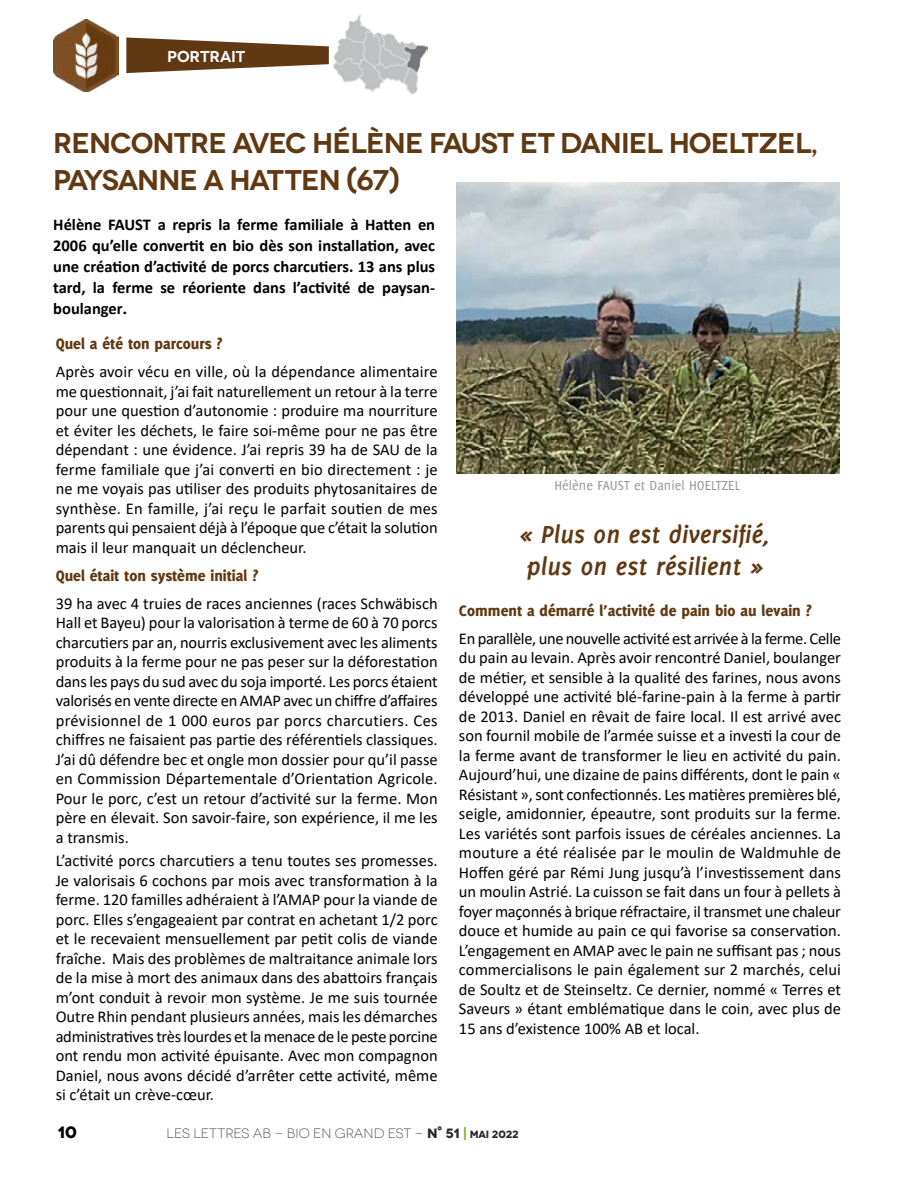
<style>
.page{position:relative;width:918px;height:1188px;background:#fff}
.page>*{position:absolute;margin:0;border:0;box-sizing:border-box;transform-origin:0 0}
.t1{font:600 28.5px/37.5px "Novecentowide";letter-spacing:-.03em;color:#603913}
.t2{font:italic 700 27px/32.4px "Delicious";color:#603913}
.t3{font:16.5px/19.5px "Calibri";color:#000;text-align:justify}
.t4{font:700 16.5px/21px "Calibri";color:#000;text-align:justify}
.t5{font:800 16.5px "Delicious";color:#603913}
.t6{font:700 16.5px "Novecentowide";color:#000}
.t7{font:600 15.75px "Novecentowide";color:#fff}
.t8{font:14.25px "Delicious";color:#939598}
.t9{font:300 13.5px "Novecentowide";color:#25292c}
.s1{font-family:"Delicious";font-weight:800}
.s2{font-weight:700}
.s3{color:#8ac63f}
.s4{font-weight:700;font-size:10.5px}
</style>
<div class="page">
<svg style="left:464px;top:1127px;width:2px;height:13px"></svg>
<svg style="left:126px;top:37px;width:203px;height:36px"></svg>
<img style="left:334px;top:15px;width:94px;height:78px">
<img style="left:53px;top:19px;width:65px;height:73px">
<img style="left:457px;top:183px;width:383px;height:290px">
<p class="t7" style="left:167px;top:47px;width:80px">PORTRAIT</p>
<h1 class="t1" style="left:53px;top:124px;width:767px">RENCONTRE AVEC HÉLÈNE FAUST ET DANIEL HOELTZEL,<br>PAYSANNE A HATTEN (67)</h1>
<p class="t4" style="left:53px;top:214px;width:383px">Hélène FAUST a repris la ferme familiale à Hatten en 2006 qu’elle convertit en bio dès son installation, avec une création d’activité de porcs charcutiers. 13 ans plus tard, la ferme se réoriente dans l’activité de paysan&shy;boulanger<span class="s1">.</span></p>
<p class="t5" style="left:56px;top:334px;width:168px">Quel a été ton parcours ?</p>
<p class="t3" style="left:56px;top:361px;width:384px">Après avoir vécu en ville, où la dépendance alimentaire me questionnait, j’ai fait naturellement un retour à la terre pour une question d’autonomie : produire ma nourriture et éviter les déchets, le faire soi-même pour ne pas être dépendant : une évidence. J’ai repris 39 ha de SAU de la ferme familiale que j’ai converti en bio directement : je ne me voyais pas utiliser des produits phytosanitaires de synthèse. En famille, j’ai reçu le parfait soutien de mes parents qui pensaient déjà à l’époque que c’était la solution mais il leur manquait un déclencheur.</p>
<p class="t5" style="left:56px;top:566px;width:204px">Quel était ton système initial ?</p>
<p class="t3" style="left:56px;top:593px;width:384px">39 ha avec 4 truies de races anciennes (races Schwäbisch Hall et Bayeu) pour la valorisation à terme de 60 à 70 porcs charcutiers par an, nourris exclusivement avec les aliments produits à la ferme pour ne pas peser sur la déforestation dans les pays du sud avec du soja importé. Les porcs étaient valorisés en vente directe en AMAP avec un chiffre d’affaires prévisionnel de 1 000 euros par porcs charcutiers. Ces chiffres ne faisaient pas partie des référentiels classiques.<br>J’ai dû défendre bec et ongle mon dossier pour qu’il passe en Commission Départementale d’Orientation Agricole.<br>Pour le porc, c’est un retour d’activité sur la ferme. Mon père en élevait. Son savoir-faire, son expérience, il me les a transmis.</p>
<p class="t3" style="left:56px;top:851px;width:384px">L’activité porcs charcutiers a tenu toutes ses promesses.<br>Je valorisais 6 cochons par mois avec transformation à la ferme. 120 familles adhéraient à l’AMAP pour la viande de porc. Elles s’engageaient par contrat en achetant 1/2 porc et le recevaient mensuellement par petit colis de viande fraîche. Mais des problèmes de maltraitance animale lors de la mise à mort des animaux dans des abattoirs français m’ont conduit à revoir mon système. Je me suis tournée Outre Rhin pendant plusieurs années, mais les démarches administratives très lourdes et la menace de le peste porcine ont rendu mon activité épuisante. Avec mon compagnon Daniel, nous avons décidé d’arrêter cette activité, même si c’était un crève-cœur.</p>
<p class="t8" style="left:554px;top:477px;width:187px">Hélène FAUST et Daniel HOELTZEL</p>
<h2 class="t2" style="left:520px;top:518px;width:252px">« Plus on est diversifié, plus on est résilient »</h2>
<p class="t5" style="left:459px;top:601px;width:354px">Comment a démarré l’activité de pain bio au levain ?</p>
<p class="t3" style="left:459px;top:628px;width:384px">En parallèle, une nouvelle activité est arrivée à la ferme. Celle du pain au levain. Après avoir rencontré Daniel, boulanger de métier, et sensible à la qualité des farines, nous avons développé une activité blé-farine-pain à la ferme à partir de 2013. Daniel en rêvait de faire local. Il est arrivé avec son fournil mobile de l’armée suisse et a investi la cour de la ferme avant de transformer le lieu en activité du pain.<br>Aujourd’hui, une dizaine de pains différents, dont le pain « Résistant », sont confectionnés. Les matières premières blé, seigle, amidonnier, épeautre, sont produits sur la ferme.<br>Les variétés sont parfois issues de céréales anciennes. La mouture a été réalisée par le moulin de Waldmuhle de Hoffen géré par Rémi Jung jusqu’à l’investissement dans un moulin Astrié. La cuisson se fait dans un four à pellets à foyer maçonnés à brique réfractaire, il transmet une chaleur douce et humide au pain ce qui favorise sa conservation.<br>L’engagement en AMAP avec le pain ne suffisant pas ; nous commercialisons le pain également sur 2 marchés, celui de Soultz et de Steinseltz. Ce dernier, nommé « Terres et Saveurs » étant emblématique dans le coin, avec plus de 15 ans d’existence 100% AB et local.</p>
<p class="t6" style="left:57px;top:1122px;width:21px">10</p>
<p class="t9" style="left:167px;top:1126px;width:354px">LES LETTRES AB - BIO EN GRAND EST - <span class="s2">N° 51</span> <span class="s3">|</span> <span class="s4">mai 2022</span></p>
</div>
